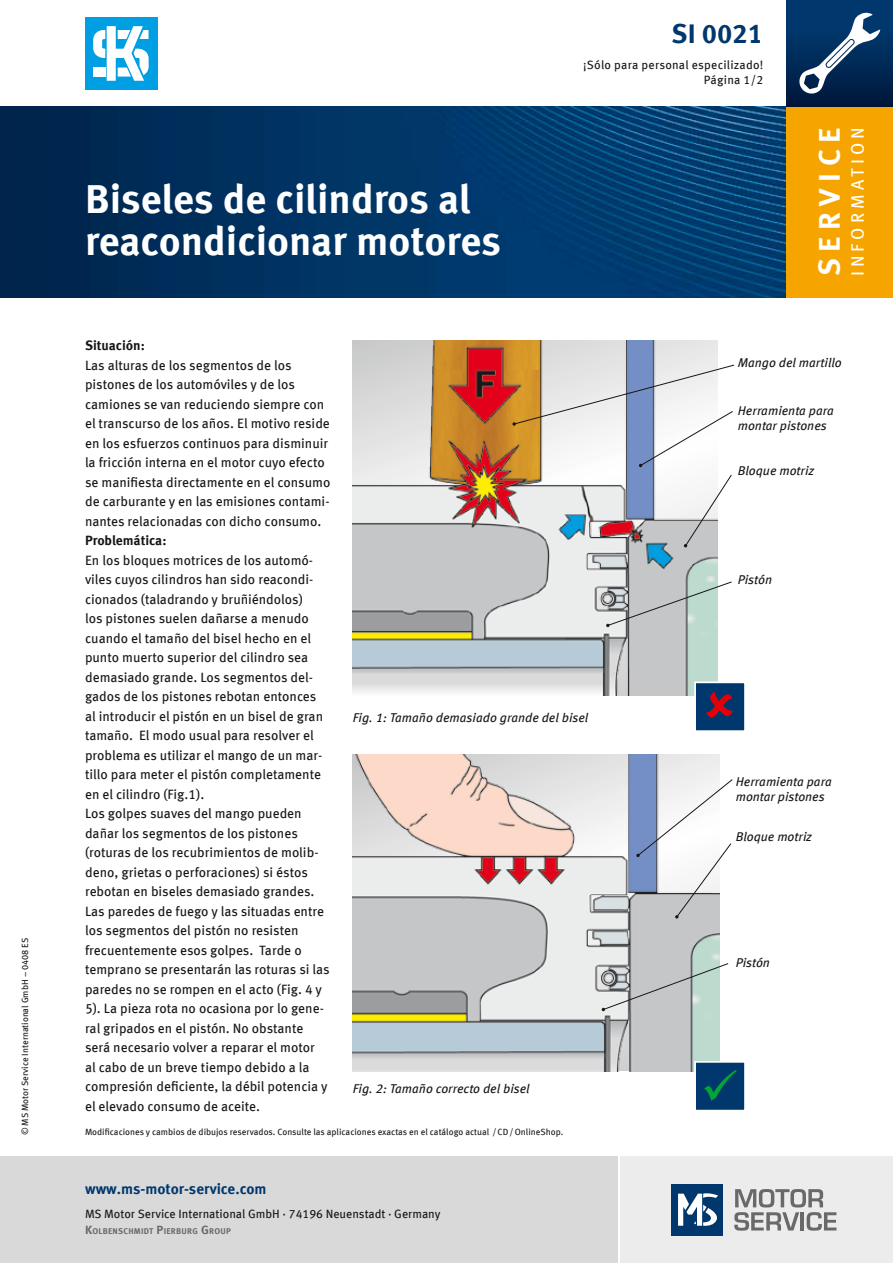
<style>
.page{position:relative;width:893px;height:1263px;background:#fff}
.page>*{position:absolute;margin:0;border:0;box-sizing:border-box;transform-origin:0 0}
.t1{font:700 40.5px/41.1px "Meta OFC";color:#fff}
.t2{font:700 30px "Meta OFC";letter-spacing:.225em;color:#fff}
.t3{font:700 27px "Meta OFC";color:#00376c}
.t4{font:18px "Meta OFC";letter-spacing:.225em;color:#fff}
.t5{font:700 15px "Meta OFC";color:#00376c}
.t6{font:13.5px/19.5px "Meta OFC";color:#181615}
.t7{font:700 13.5px "Meta OFC";color:#181615}
.t8{font:italic 12.75px/15px "Meta OFC";color:#181615}
.t9{font:12px "Meta OFC";color:#181615}
.t10{font:12px/15px "Meta OFC";letter-spacing:.02em;color:#181615;text-align:right}
.t11{font:9px "Meta OFC";color:#181615}
.t12{font:700 8.4px "Meta OFC";letter-spacing:.03em;color:#696969}
.s1{font-size:12px}
</style>
<div class="page">
<img style="left:353px;top:755px;width:366px;height:316px">
<img style="left:0;top:106px;width:787px;height:192px">
<div style="left:621px;top:1157px;width:272px;height:106px;background:#ececec"></div>
<div style="left:0;top:1157px;width:617px;height:106px;background:#d9d9da"></div>
<div style="left:672px;top:1184px;width:51px;height:51px;background:#00376c"></div>
<svg style="left:678px;top:1193px;width:40px;height:33px"></svg>
<svg style="left:734px;top:1189px;width:102px;height:42px"></svg>
<div style="left:787px;top:106px;width:106px;height:192px;background:#f6a500"></div>
<div style="left:787px;top:0;width:106px;height:106px;background:linear-gradient(to bottom,#003f78,#001a3e)"></div>
<svg style="left:798px;top:12px;width:82px;height:83px"></svg>
<div style="left:85px;top:17px;width:72px;height:72px;background:#009ee3"></div>
<svg style="left:93px;top:26px;width:56px;height:55px"></svg>
<img style="left:353px;top:340px;width:365px;height:355px">
<svg style="left:512px;top:364px;width:223px;height:103px"></svg>
<svg style="left:684px;top:474px;width:48px;height:73px"></svg>
<svg style="left:606px;top:581px;width:126px;height:46px;background:#c0c7c5"></svg>
<div style="left:694px;top:681px;width:52px;height:51px;background:#00376c;border:2px solid #fff"></div>
<svg style="left:636px;top:778px;width:97px;height:140px"></svg>
<svg style="left:602px;top:962px;width:127px;height:49px;background:#bfc6c4"></svg>
<svg style="left:706px;top:691px;width:27px;height:27px"></svg>
<div style="left:694px;top:1061px;width:52px;height:50px;background:#00376c;border:2px solid #fff"></div>
<svg style="left:704px;top:1070px;width:33px;height:31px"></svg>
<p class="t11" style="left:19px;top:1135px;width:199px;rotate:-90deg">© MS Motor Service International GmbH – 0408 ES</p>
<h1 class="t1" style="left:85px;top:179px;width:417px">Biseles de cilindros al reacondicionar motores</h1>
<h3 class="t3" style="left:672px;top:16px;width:93px">SI 0021</h3>
<p class="t10" style="left:583px;top:57px;width:182px">¡Sólo para personal especilizado!<br>Página 1/2</p>
<h2 class="t2" style="left:810px;top:276px;width:150px;rotate:-90deg">SERVICE</h2>
<h3 class="t4" style="left:846px;top:276px;width:147px;rotate:-90deg">In form ati on</h3>
<p class="t7" style="left:85px;top:337px;width:61px">Situación:</p>
<p class="t6" style="left:85px;top:355px;width:247px">Las alturas de los segmentos de los pistones de los automóviles y de los camiones se van reduciendo siempre con el transcurso de los años. El motivo reside en los esfuerzos continuos para disminuir la fricción interna en el motor cuyo efecto se manifiesta directamente en el consumo de carburante y en las emisiones contami&shy;nantes relacionadas con dicho consumo.</p>
<p class="t7" style="left:85px;top:532px;width:83px">Problemática:</p>
<p class="t6" style="left:85px;top:550px;width:246px">En los bloques motrices de los automó&shy;viles cuyos cilindros han sido reacondi&shy;cionados (taladrando y bruñiéndolos)<br>los pistones suelen dañarse a menudo cuando el tamaño del bisel hecho en el punto muerto superior del cilindro sea demasiado grande. Los segmentos del&shy;gados de los pistones rebotan entonces al introducir el pistón en un bisel de gran tamaño. El modo usual para resolver el problema es utilizar el mango de un mar&shy;tillo para meter el pistón completamente en el cilindro (Fig.1).<br>Los golpes suaves del mango pueden dañar los segmentos de los pistones (roturas de los recubrimientos de molib&shy;deno, grietas o perforaciones) si éstos rebotan en biseles demasiado grandes.<br>Las paredes de fuego y las situadas entre los segmentos del pistón no resisten frecuentemente esos golpes. Tarde o temprano se presentarán las roturas si las paredes no se rompen en el acto (Fig. 4 y 5). La pieza rota no ocasiona por lo gene&shy;ral gripados en el pistón. No obstante será necesario volver a reparar el motor<br>al cabo de un breve tiempo debido a la compresión deficiente, la débil potencia y el elevado consumo de aceite.</p>
<p class="t8" style="left:353px;top:710px;width:237px">Fig. 1: Tamaño demasiado grande del bisel</p>
<p class="t8" style="left:353px;top:1081px;width:178px">Fig. 2: Tamaño correcto del bisel</p>
<p class="t11" style="left:85px;top:1126px;width:480px">Modificaciones y cambios de dibujos reservados. Consulte las aplicaciones exactas en el catálogo actual /CD/ OnlineShop.</p>
<p class="t5" style="left:85px;top:1179px;width:183px">www.ms-motor-service.com</p>
<p class="t9" style="left:85px;top:1206px;width:357px">MS Motor Service International GmbH · 74196 Neuenstadt · Germany</p>
<p class="t12" style="left:85px;top:1226px;width:147px"><span class="s1">K</span>OLBENSCHMIDT <span class="s1">P</span>IERBURG <span class="s1">G</span> ROUP</p>
<p class="t8" style="left:738px;top:356px;width:105px">Mango del martillo</p>
<p class="t8" style="left:738px;top:404px;width:98px">Herramienta para montar pistones</p>
<p class="t8" style="left:738px;top:463px;width:78px">Bloque motriz</p>
<p class="t8" style="left:738px;top:572px;width:36px">Pistón</p>
<p class="t8" style="left:736px;top:774px;width:98px">Herramienta para montar pistones</p>
<p class="t8" style="left:736px;top:829px;width:78px">Bloque motriz</p>
<p class="t8" style="left:736px;top:955px;width:36px">Pistón</p>
</div>
